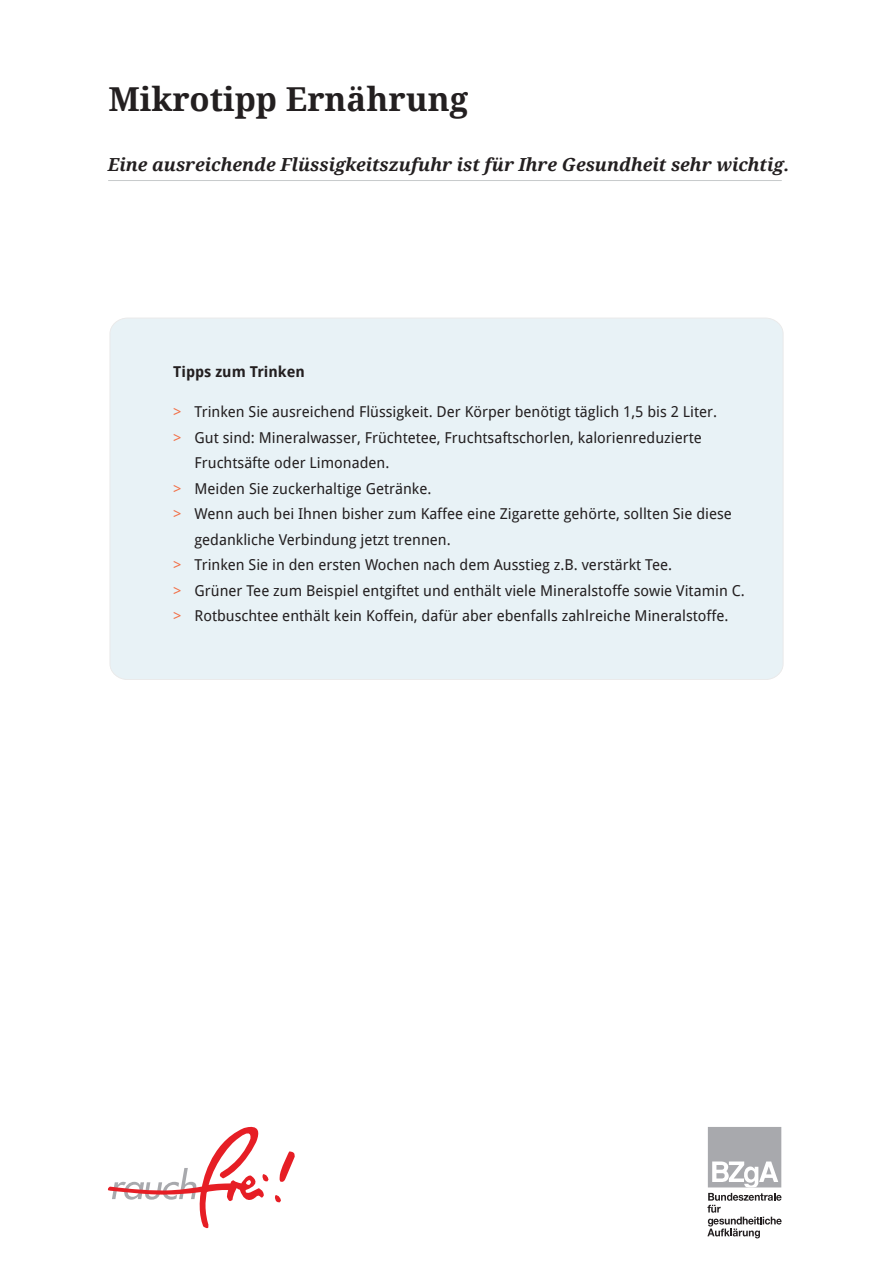
<style>
.page{position:relative;width:893px;height:1263px;background:#fff}
.page>*{position:absolute;margin:0;border:0;box-sizing:border-box;transform-origin:0 0}
.t1{font:700 33px "Droid Serif";color:#231f20}
.t2{font:italic 700 18px "Droid Serif";color:#231f20}
.t3{font:15px "Droid Sans";color:#231f20}
.t4{font:700 15px "Droid Sans";color:#231f20}
.s1{color:#f26d43}
</style>
<div class="page">
<div style="left:110px;top:318px;width:673px;height:362px;background:#e8f2f6"></div>
<hr style="left:108px;top:180px;width:674px;height:1px;background:#c7cacb">
<svg style="left:275px;top:1195px;width:6px;height:8px"></svg>
<svg style="left:279px;top:1151px;width:16px;height:31px"></svg>
<svg style="left:108px;top:1127px;width:160px;height:101px"></svg>
<div style="left:708px;top:1127px;width:73px;height:60px;background:#a8a9ad"></div>
<svg style="left:712px;top:1161px;width:66px;height:26px"></svg>
<svg style="left:707px;top:1193px;width:75px;height:45px"></svg>
<h1 class="t1" style="left:108px;top:79px;width:361px">Mikrotipp Ernährung</h1>
<p class="t2" style="left:108px;top:153px;width:683px">Eine ausreichende Flüssigkeitszufuhr ist für Ihre Gesundheit sehr wichtig.</p>
<p class="t4" style="left:173px;top:360px;width:133px">Tipps zum Trinken</p>
<p class="t3" style="left:173px;top:401px;width:545px"><span class="s1">&gt;</span> Trinken Sie ausreichend Flüssigkeit. Der Körper benötigt täglich 1,5 bis 2 Liter.</p>
<p class="t3" style="left:173px;top:427px;width:530px"><span class="s1">&gt;</span> Gut sind: Mineralwasser, Früchtetee, Fruchtsaftschorlen, kalorienreduzierte</p>
<p class="t3" style="left:195px;top:452px;width:196px">Fruchtsäfte oder Limonaden.</p>
<p class="t3" style="left:173px;top:478px;width:260px"><span class="s1">&gt;</span> Meiden Sie zuckerhaltige Getränke.</p>
<p class="t3" style="left:173px;top:503px;width:560px"><span class="s1">&gt;</span> Wenn auch bei Ihnen bisher zum Kaffee eine Zigarette gehörte, sollten Sie diese</p>
<p class="t3" style="left:195px;top:529px;width:258px">gedankliche Verbindung jetzt trennen.</p>
<p class="t3" style="left:173px;top:554px;width:500px"><span class="s1">&gt;</span> Trinken Sie in den ersten Wochen nach dem Ausstieg z.B. verstärkt Tee.</p>
<p class="t3" style="left:173px;top:580px;width:573px"><span class="s1">&gt;</span> Grüner Tee zum Beispiel entgiftet und enthält viele Mineralstoffe sowie Vitamin C.</p>
<p class="t3" style="left:173px;top:605px;width:557px"><span class="s1">&gt;</span> Rotbuschtee enthält kein Koffein, dafür aber ebenfalls zahlreiche Mineralstoffe.</p>
</div>
